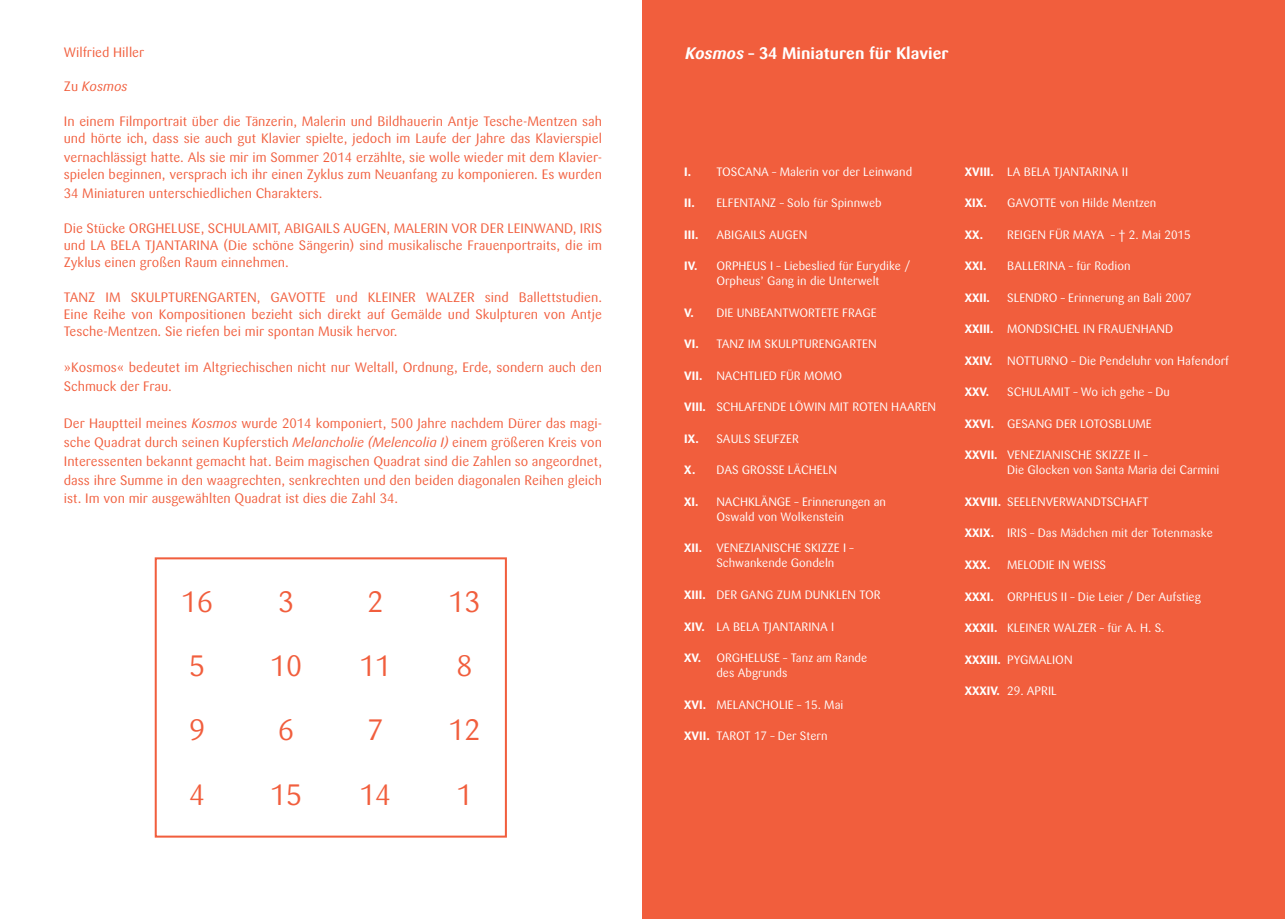
<style>
.page{position:relative;width:1285px;height:919px;background:#fff}
.page>*{position:absolute;margin:0;border:0;box-sizing:border-box;transform-origin:0 0}
.t1{font:29.1px "Sari Regular Caps";color:#f15e3d}
.t2{font:700 16.5px "Sari";color:#fff}
.t3{font:13.5px/17.2px "Sari";color:#f15e3d}
.t4{font:italic 13.5px "Sari";color:#f15e3d}
.t5{font:12px/15px "Sari";color:#fff}
.t6{font:700 12px "Sari";color:#fff}
.s1{font-style:normal}
.s2{font-family:"Sari Regular Caps"}
.s3{font-style:italic}
.s4{font-family:"Sari Bold Caps";font-weight:400}
</style>
<div class="page">
<div style="left:155px;top:557px;width:352px;height:280px;border:2px solid #f15e3d"></div>
<div style="left:642px;top:0;width:642px;height:918px;background:#f15e3d"></div>
<p class="t3" style="left:64px;top:44px;width:82px">Wilfried Hiller</p>
<p class="t4" style="left:64px;top:79px;width:65px"><span class="s1">Zu</span> Kosmos</p>
<p class="t3" style="left:64px;top:113px;width:539px">In einem Filmportrait über die Tänzerin, Malerin und Bildhauerin Antje Tesche-Mentzen sah und hörte ich, dass sie auch gut Klavier spielte, jedoch im Laufe der Jahre das Klavierspiel</p>
<p class="t3" style="left:64px;top:149px;width:539px">vernachlässigt hatte. Als sie mir im Sommer <span class="s2">2014</span> erzählte, sie wolle wieder mit dem Klavier&shy;spielen beginnen, versprach ich ihr einen Zyklus zum Neuanfang zu komponieren. Es wurden</p>
<p class="t3" style="left:64px;top:185px;width:260px"><span class="s2">34</span> Miniaturen unterschiedlichen Charakters.</p>
<p class="t3" style="left:64px;top:219px;width:538px">Die Stücke ORGHELUSE, SCHU LAMIT, ABIGAILS AUGEN, MALERIN VOR DER LEINWAN D, IRIS und LA BELA TJANTAR</p>
<p class="t3" style="left:64px;top:236px;width:539px;text-indent:133px">INA (Die schöne Sängerin) sind musikalische Frauenportraits, die im<br>Zyklus einen großen Raum einnehmen.</p>
<p class="t3" style="left:64px;top:288px;width:3px">TANZ</p>
<p class="t3" style="left:105px;top:288px;width:72px">IM SKULPTUREN</p>
<p class="t3" style="left:208px;top:288px;width:19px">GARTEN</p>
<p class="t3" style="left:257px;top:288px;width:43px">, GAVOTTE</p>
<p class="t3" style="left:336px;top:288px;width:65px">und KLEINER</p>
<p class="t3" style="left:426px;top:288px;width:35px">WALZER</p>
<p class="t3" style="left:64px;top:288px;width:539px;text-align:justify;text-indent:421px">sind Ballettstudien.<br>Eine Reihe von Kompositionen bezieht sich direkt auf Gemälde und Skulpturen von Antje Tesche-Mentzen. Sie riefen bei mir spontan Musik hervor.</p>
<p class="t3" style="left:64px;top:358px;width:539px;line-height:18.8px">»Kosmos« bedeutet im Altgriechischen nicht nur Weltall, Ordnung, Erde, sondern auch den<br>Schmuck der Frau.</p>
<p class="t3" style="left:64px;top:414px;width:539px;line-height:18.8px;text-align:justify">Der Hauptteil meines <span class="s3">Kosmos</span> wurde <span class="s2">2014</span> komponiert, <span class="s2">500</span> Jahre nachdem Dürer das magi&shy;sche Quadrat durch seinen Kupferstich <span class="s3">Melancholie (Melencolia I)</span> einem größeren Kreis von Interessenten bekannt gemacht hat. Beim magischen Quadrat sind die Zahlen so angeordnet, dass ihre Summe in den waagrechten, senkrechten und den beiden diagonalen Reihen gleich ist. Im von mir ausgewählten Quadrat ist dies die Zahl <span class="s2">34</span>.</p>
<h1 class="t1" style="left:181px;top:585px;width:33px">16</h1>
<h1 class="t1" style="left:278px;top:585px;width:17px">3</h1>
<h1 class="t1" style="left:367px;top:585px;width:17px">2</h1>
<h1 class="t1" style="left:448px;top:585px;width:33px">13</h1>
<h1 class="t1" style="left:189px;top:649px;width:17px">5</h1>
<h1 class="t1" style="left:270px;top:649px;width:33px">10</h1>
<h1 class="t1" style="left:359px;top:649px;width:33px">11</h1>
<h1 class="t1" style="left:456px;top:649px;width:17px">8</h1>
<h1 class="t1" style="left:189px;top:713px;width:17px">9</h1>
<h1 class="t1" style="left:278px;top:713px;width:17px">6</h1>
<h1 class="t1" style="left:367px;top:713px;width:17px">7</h1>
<h1 class="t1" style="left:448px;top:713px;width:33px">12</h1>
<h1 class="t1" style="left:189px;top:777px;width:17px">4</h1>
<h1 class="t1" style="left:270px;top:777px;width:33px">15</h1>
<h1 class="t1" style="left:359px;top:777px;width:33px">14</h1>
<h1 class="t1" style="left:456px;top:777px;width:17px">1</h1>
<p class="t2" style="left:685px;top:43px;width:265px"><span class="s3">Kosmos</span> – <span class="s4">34</span> Miniaturen für Klavier</p>
<p class="t5" style="left:716px;top:164px;width:38px">TOSCANA</p>
<p class="t5" style="left:772px;top:164px;width:141px">– Malerin vor der Leinwand</p>
<p class="t5" style="left:716px;top:196px;width:26px">ELFENTANZ</p>
<p class="t5" style="left:779px;top:196px;width:103px">– Solo für Spinnweb</p>
<p class="t5" style="left:716px;top:227px;width:84px">ABIGAILS AUGEN</p>
<p class="t5" style="left:716px;top:259px;width:38px">ORPHEUS</p>
<p class="t6" style="left:684px;top:164px;width:8px">I.</p>
<p class="t6" style="left:684px;top:196px;width:12px">II.</p>
<p class="t6" style="left:684px;top:227px;width:16px">III.</p>
<p class="t6" style="left:684px;top:259px;width:15px">IV.</p>
<p class="t6" style="left:684px;top:305px;width:11px">V.</p>
<p class="t6" style="left:684px;top:337px;width:16px">VI.</p>
<p class="t6" style="left:684px;top:368px;width:20px">VII.</p>
<p class="t6" style="left:684px;top:400px;width:23px">VIII.</p>
<p class="t6" style="left:684px;top:431px;width:16px">IX.</p>
<p class="t6" style="left:684px;top:463px;width:13px">X.</p>
<p class="t6" style="left:684px;top:494px;width:16px">XI.</p>
<p class="t6" style="left:684px;top:541px;width:19px">XII.</p>
<p class="t6" style="left:684px;top:587px;width:23px">XIII.</p>
<p class="t6" style="left:684px;top:619px;width:22px">XIV.</p>
<p class="t6" style="left:684px;top:650px;width:18px">XV.</p>
<p class="t6" style="left:684px;top:697px;width:23px">XVI.</p>
<p class="t6" style="left:684px;top:728px;width:27px">XVII.</p>
<p class="t5" style="left:716px;top:259px;width:195px;text-indent:54px">I – Liebeslied für Eurydike /<br>Orpheus’ Gang in die Unterwelt</p>
<p class="t5" style="left:716px;top:305px;width:29px">DIE UNBEANT</p>
<p class="t5" style="left:788px;top:305px;width:15px">WORTETE</p>
<p class="t5" style="left:842px;top:305px;width:34px">FRAGE</p>
<p class="t5" style="left:716px;top:337px;width:8px">TANZ</p>
<p class="t5" style="left:747px;top:337px;width:58px">IM SKULPTUREN</p>
<p class="t5" style="left:833px;top:337px;width:17px">GARTEN</p>
<p class="t5" style="left:716px;top:368px;width:98px">NACHTLIED FÜR MOMO</p>
<p class="t5" style="left:716px;top:400px;width:144px">SCHLAFEN DE LÖWIN MIT ROTEN</p>
<p class="t5" style="left:891px;top:400px;width:17px">HAAREN</p>
<p class="t5" style="left:716px;top:431px;width:8px">SAU</p>
<p class="t5" style="left:738px;top:431px;width:49px">LS SEU FZER</p>
<p class="t5" style="left:716px;top:463px;width:42px">DAS GROSSE</p>
<p class="t5" style="left:787px;top:463px;width:49px">LÄCHELN</p>
<p class="t5" style="left:716px;top:494px;width:171px">NACHKLÄNGE – Erinnerungen an<br>Oswald von Wolkenstein</p>
<p class="t5" style="left:716px;top:541px;width:15px">VENEZ</p>
<p class="t5" style="left:750px;top:541px;width:78px">IAN ISCHE SKIZZE</p>
<p class="t5" style="left:843px;top:541px;width:12px">I –</p>
<p class="t5" style="left:716px;top:556px;width:119px">Schwankende Gondeln</p>
<p class="t5" style="left:716px;top:587px;width:70px">DER GANG ZUM</p>
<p class="t5" style="left:804px;top:587px;width:63px">DUNKLEN TOR</p>
<p class="t5" style="left:716px;top:619px;width:64px">LA BELA TJANTAR</p>
<p class="t5" style="left:808px;top:619px;width:27px">INA I</p>
<p class="t5" style="left:716px;top:650px;width:51px">ORGHELUSE</p>
<p class="t5" style="left:716px;top:650px;width:152px;text-indent:67px">– Tanz am Rande des Abgrunds</p>
<p class="t5" style="left:716px;top:697px;width:128px">MELANCHOLIE – <span class="s2">15.</span> Mai</p>
<p class="t5" style="left:716px;top:728px;width:3px">TAROT</p>
<p class="t5" style="left:753px;top:728px;width:75px"><span class="s2">17</span> – Der Stern</p>
<p class="t5" style="left:1006px;top:164px;width:64px">LA BELA TJANTAR</p>
<p class="t5" style="left:1098px;top:164px;width:30px">INA II</p>
<p class="t5" style="left:1006px;top:196px;width:26px">GAVOTTE</p>
<p class="t5" style="left:1059px;top:196px;width:98px">von Hilde Mentzen</p>
<p class="t5" style="left:1006px;top:227px;width:185px">REIGEN FÜR MAYA – † <span class="s2">2.</span> Mai <span class="s2">2015</span></p>
<p class="t5" style="left:1006px;top:259px;width:125px">BALLERINA – für Rodion</p>
<p class="t5" style="left:1006px;top:290px;width:186px">SLEN DRO – Erinnerung an Bali <span class="s2">2007</span></p>
<p class="t5" style="left:1006px;top:322px;width:10px">MON</p>
<p class="t5" style="left:1034px;top:322px;width:78px">DSICHEL IN FRAUEN</p>
<p class="t5" style="left:1140px;top:322px;width:34px">HAND</p>
<p class="t5" style="left:1006px;top:353px;width:3px">NOTTURNO</p>
<p class="t5" style="left:1071px;top:353px;width:159px">– Die Pendeluhr von Hafendorf</p>
<p class="t5" style="left:1006px;top:385px;width:164px">SCHU LAMIT – Wo ich gehe – Du</p>
<p class="t5" style="left:1006px;top:416px;width:17px">GESAN</p>
<p class="t5" style="left:1044px;top:416px;width:44px">G DER LOTOSB</p>
<p class="t5" style="left:1121px;top:416px;width:15px">LUME</p>
<p class="t5" style="left:1006px;top:448px;width:15px">VENEZ</p>
<p class="t5" style="left:1041px;top:448px;width:78px">IAN ISCHE SKIZZE</p>
<p class="t6" style="left:964px;top:164px;width:30px">XVIII.</p>
<p class="t6" style="left:964px;top:196px;width:24px">XIX.</p>
<p class="t6" style="left:964px;top:227px;width:20px">XX.</p>
<p class="t6" style="left:964px;top:259px;width:23px">XXI.</p>
<p class="t6" style="left:964px;top:290px;width:27px">XXII.</p>
<p class="t6" style="left:964px;top:322px;width:30px">XXIII.</p>
<p class="t6" style="left:964px;top:353px;width:29px">XXIV.</p>
<p class="t6" style="left:964px;top:385px;width:26px">XXV.</p>
<p class="t6" style="left:964px;top:416px;width:31px">XXVI.</p>
<p class="t6" style="left:964px;top:448px;width:34px">XXVII.</p>
<p class="t6" style="left:964px;top:494px;width:38px">XXVIII.</p>
<p class="t6" style="left:964px;top:526px;width:31px">XXIX.</p>
<p class="t6" style="left:964px;top:557px;width:27px">XXX.</p>
<p class="t6" style="left:964px;top:589px;width:30px">XXXI.</p>
<p class="t6" style="left:964px;top:620px;width:34px">XXXII.</p>
<p class="t6" style="left:964px;top:652px;width:38px">XXXIII.</p>
<p class="t6" style="left:964px;top:683px;width:37px">XXXIV.</p>
<p class="t5" style="left:1006px;top:448px;width:214px;text-indent:127px">II –<br>Die Glocken von Santa Maria dei Carmini</p>
<p class="t5" style="left:1006px;top:494px;width:142px">SEELENVERWAN DTSCHAFT</p>
<p class="t5" style="left:1006px;top:526px;width:207px">IRIS – Das Mädchen mit der Totenmaske</p>
<p class="t5" style="left:1006px;top:557px;width:93px">MELODIE IN WEISS</p>
<p class="t5" style="left:1006px;top:589px;width:38px">ORPHEUS</p>
<p class="t5" style="left:1060px;top:589px;width:141px">II – Die Leier / Der Aufstieg</p>
<p class="t5" style="left:1006px;top:620px;width:30px">KLEINER</p>
<p class="t5" style="left:1053px;top:620px;width:32px">WALZER</p>
<p class="t5" style="left:1099px;top:620px;width:66px">– für A. H. S.</p>
<p class="t5" style="left:1006px;top:652px;width:57px">PYGMALION</p>
<p class="t5" style="left:1006px;top:683px;width:51px"><span class="s2">29.</span> APRIL</p>
</div>
